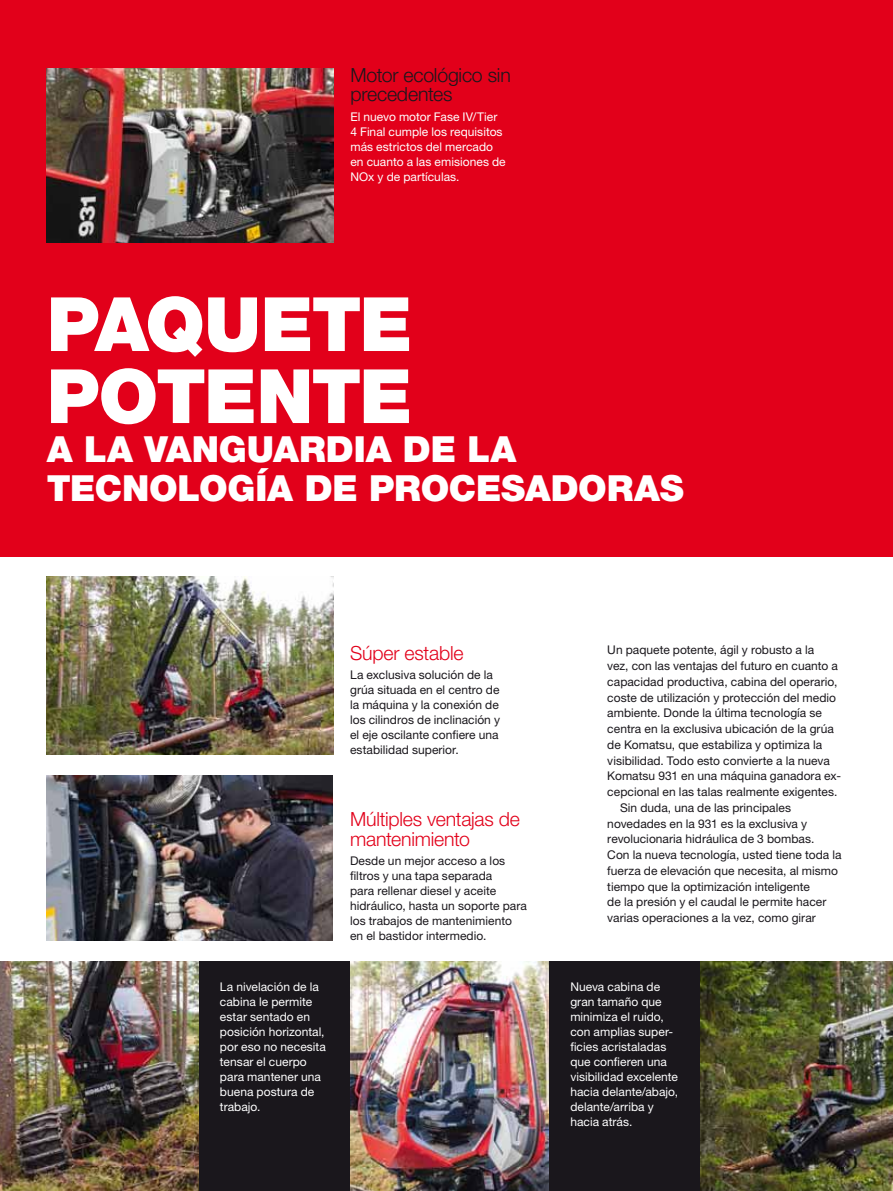
<style>
.page{position:relative;width:893px;height:1191px;background:#fff}
.page>*{position:absolute;margin:0;border:0;box-sizing:border-box;transform-origin:0 0}
.t1{font:900 75px/72px "Helvetica Neue LT Std";letter-spacing:-.025em;color:#fff}
.t2{font:900 36px/39px "Helvetica Neue LT Std";letter-spacing:-.005em;color:#fff}
.t3{font:300 19.5px/19.5px "Helvetica Neue LT Std";letter-spacing:-.01em;color:#e2001a}
.t4{font:300 19.5px/19.5px "Helvetica Neue LT Std";letter-spacing:-.01em;color:#1a171c}
.t5{font:12px/15px "Helvetica Neue LT Std";letter-spacing:.005em;color:#1a171c}
.t6{font:12px/15px "Helvetica Neue LT Std";letter-spacing:.005em;color:#fff}
</style>
<div class="page">
<img style="left:0;top:961px;width:199px;height:230px">
<img style="left:350px;top:961px;width:199px;height:230px">
<img style="left:700px;top:961px;width:193px;height:230px">
<div style="left:0;top:0;width:893px;height:557px;background:#e2001a"></div>
<div style="left:199px;top:961px;width:151px;height:230px;background:#1a171c"></div>
<div style="left:549px;top:961px;width:151px;height:230px;background:#1a171c"></div>
<img style="left:47px;top:68px;width:286px;height:174px">
<img style="left:47px;top:775px;width:286px;height:165px">
<img style="left:47px;top:576px;width:286px;height:178px">
<h3 class="t4" style="left:350px;top:67px;width:162px">Motor ecológico sin precedentes</h3>
<p class="t6" style="left:350px;top:110px;width:157px">El nuevo motor Fase IV/Tier<br>4 Final cumple los requisitos más estrictos del mercado en cuanto a las emisiones de<br>NOx y de partículas.</p>
<h1 class="t1" style="left:47px;top:289px;width:367px">PAQUETE<br>POTENTE</h1>
<h2 class="t2" style="left:47px;top:430px;width:638px">A LA VANGUARDIA DE LA<br>TECNOLOGÍA DE PROCESADORAS</h2>
<h3 class="t3" style="left:350px;top:645px;width:115px">Súper estable</h3>
<p class="t5" style="left:350px;top:668px;width:151px">La exclusiva solución de la grúa situada en el centro de la máquina y la conexión de los cilindros de inclinación y el eje oscilante confiere una estabilidad superior.</p>
<h3 class="t3" style="left:350px;top:811px;width:171px">Múltiples ventajas de mantenimiento</h3>
<p class="t5" style="left:350px;top:854px;width:178px">Desde un mejor acceso a los filtros y una tapa separada<br>para rellenar diesel y aceite hidráulico, hasta un soporte para los trabajos de mantenimiento en el bastidor intermedio.</p>
<p class="t5" style="left:607px;top:644px;width:208px">Un paquete potente, ágil y robusto a la</p>
<p class="t5" style="left:607px;top:659px;width:232px">vez, con las ventajas del futuro en cuanto a</p>
<p class="t5" style="left:607px;top:675px;width:232px">capacidad productiva, cabina del operario,</p>
<p class="t5" style="left:607px;top:691px;width:230px">coste de utilización y protección del medio</p>
<p class="t5" style="left:607px;top:707px;width:216px">ambiente. Donde la última tecnología se</p>
<p class="t5" style="left:607px;top:722px;width:228px">centra en la exclusiva ubicación de la grúa</p>
<p class="t5" style="left:607px;top:738px;width:216px">de Komatsu, que estabiliza y optimiza la</p>
<p class="t5" style="left:607px;top:754px;width:224px">visibilidad. Todo esto convierte a la nueva</p>
<p class="t5" style="left:607px;top:770px;width:235px">Komatsu 931 en una máquina ganadora ex-</p>
<p class="t5" style="left:607px;top:785px;width:232px">cepcional en las talas realmente exigentes.</p>
<p class="t5" style="left:620px;top:801px;width:172px">Sin duda, una de las principales</p>
<p class="t5" style="left:607px;top:817px;width:201px">novedades en la 931 es la exclusiva y</p>
<p class="t5" style="left:607px;top:833px;width:209px">revolucionaria hidráulica de 3 bombas.</p>
<p class="t5" style="left:607px;top:848px;width:236px">Con la nueva tecnología, usted tiene toda la</p>
<p class="t5" style="left:607px;top:864px;width:232px">fuerza de elevación que necesita, al mismo</p>
<p class="t5" style="left:607px;top:880px;width:204px">tiempo que la optimización inteligente</p>
<p class="t5" style="left:607px;top:896px;width:221px">de la presión y el caudal le permite hacer</p>
<p class="t5" style="left:607px;top:911px;width:210px">varias operaciones a la vez, como girar</p>
<p class="t6" style="left:220px;top:980px;width:107px">La nivelación de la cabina le permite estar sentado en posición horizontal, por eso no necesita tensar el cuerpo para mantener una buena postura de trabajo.</p>
<p class="t6" style="left:570px;top:980px;width:109px">Nueva cabina de gran tamaño que minimiza el ruido, con amplias super&shy;ficies acristaladas que confieren una visibilidad excelente hacia delante/abajo, delante/arriba y hacia atrás.</p>
</div>
